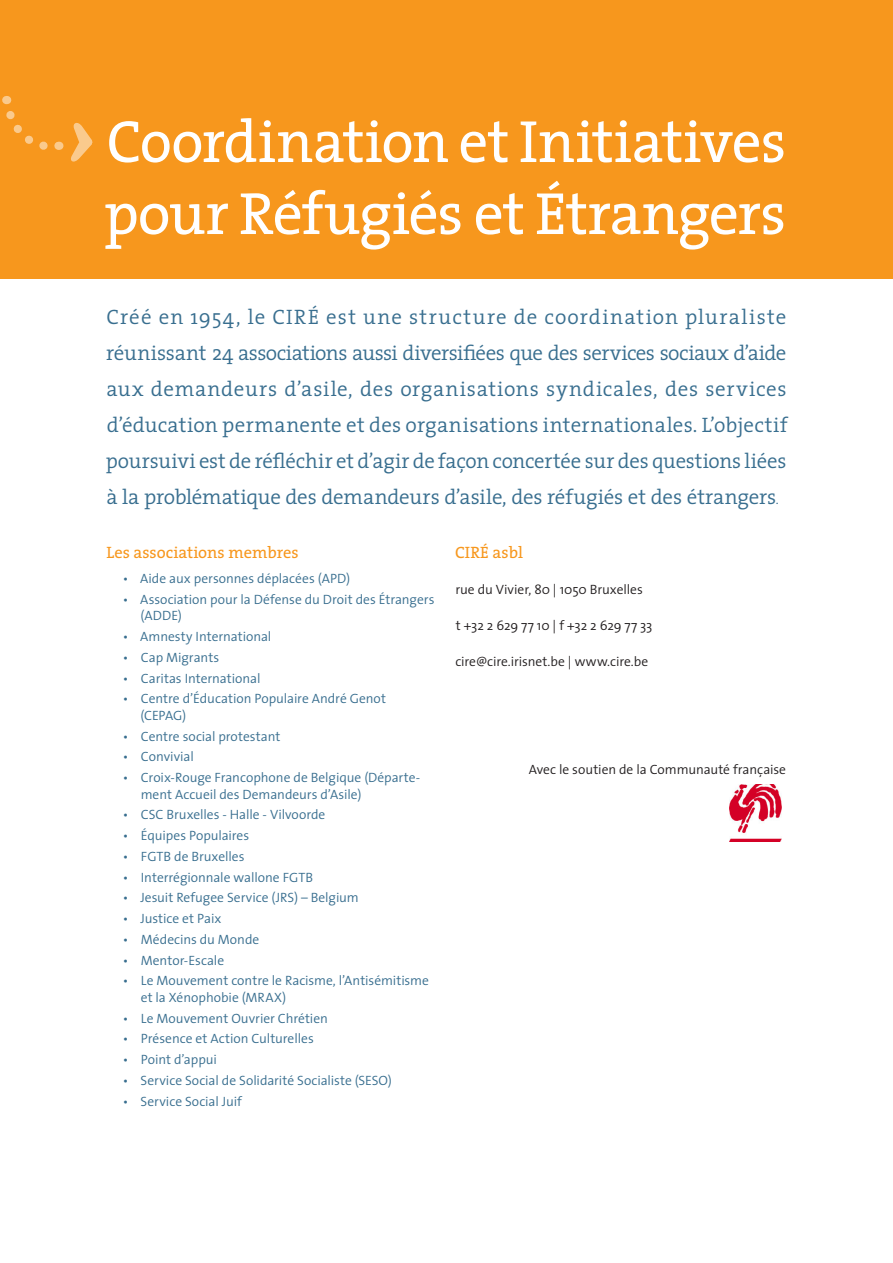
<style>
.page{position:relative;width:893px;height:1263px;background:#fff}
.page>*{position:absolute;margin:0;border:0;box-sizing:border-box;transform-origin:0 0}
.corps_de_texte{font:60px "The Serif";letter-spacing:-.02em;color:#fff}
.corps_de_texte-2{font:300 21px/36px "The Serif";letter-spacing:-.01em;color:#386e8f;text-align:justify}
.titre_3{font:16.5px "The Serif";color:#f7971d}
.corps_de_texte_-_énu{font:300 13.5px/16.5px "The Sans";color:#386e8f}
.corps_de_texte-3{font:300 13.5px "The Sans";letter-spacing:-.005em;color:#231f20}
.s1{font-size:13.5px}
</style>
<div class="page">
<div style="left:0;top:0;width:893px;height:279px;background:#f7971d"></div>
<img style="left:729px;top:784px;width:53px;height:57px">
<svg style="left:2px;top:96px;width:57px;height:54px"></svg>
<svg style="left:71px;top:123px;width:22px;height:39px"></svg>
<p class="corps_de_texte" style="left:106px;top:92px;width:681px">Coordination et Initiatives</p>
<p class="corps_de_texte" style="left:104px;top:164px;width:684px">pour Réfugiés et Étrangers</p>
<p class="corps_de_texte-2" style="left:106px;top:298px;width:683px">Créé en 1954, le CIRÉ est une structure de coordination pluraliste réunissant 24 associations aussi diversifiées que des services sociaux d’aide aux demandeurs d’asile, des organisations syndicales, des services d’éducation permanente et des organisations internationales. L’objectif poursuivi est de réfléchir et d’agir de façon concertée sur des questions liées à la problématique des demandeurs d’asile, des réfugiés et des étrangers<span class="s1">.</span></p>
<p class="titre_3" style="left:107px;top:539px;width:194px">Les associations membres</p>
<p class="corps_de_texte_-_énu" style="left:123px;top:570px;width:229px">• Aide aux personnes déplacées (APD)</p>
<p class="corps_de_texte_-_énu" style="left:140px;top:591px;width:295px;text-indent:-18px">• Association pour la Défense du Droit des Étrangers (ADDE)</p>
<p class="corps_de_texte_-_énu" style="left:123px;top:628px;width:150px">• Amnesty International</p>
<p class="corps_de_texte_-_énu" style="left:123px;top:649px;width:98px">• Cap Migrants</p>
<p class="corps_de_texte_-_énu" style="left:123px;top:669px;width:139px">• Caritas International</p>
<p class="corps_de_texte_-_énu" style="left:140px;top:690px;width:247px;text-indent:-18px">• Centre d’Éducation Populaire André Genot (CEPAG)</p>
<p class="corps_de_texte_-_énu" style="left:123px;top:727px;width:159px">• Centre social protestant</p>
<p class="corps_de_texte_-_énu" style="left:123px;top:748px;width:73px">• Convivial</p>
<p class="corps_de_texte_-_énu" style="left:141px;top:769px;width:281px;text-indent:-18px">• Croix-Rouge Francophone de Belgique (Départe&shy;ment Accueil des Demandeurs d’Asile)</p>
<p class="corps_de_texte_-_énu" style="left:123px;top:806px;width:204px">• CSC Bruxelles - Halle - Vilvoorde</p>
<p class="corps_de_texte_-_énu" style="left:123px;top:827px;width:128px">• Équipes Populaires</p>
<p class="corps_de_texte_-_énu" style="left:123px;top:848px;width:123px">• FGTB de Bruxelles</p>
<p class="corps_de_texte_-_énu" style="left:123px;top:868px;width:192px">• Interrégionnale wallone FGTB</p>
<p class="corps_de_texte_-_énu" style="left:123px;top:889px;width:238px">• Jesuit Refugee Service (JRS) – Belgium</p>
<p class="corps_de_texte_-_énu" style="left:123px;top:910px;width:100px">• Justice et Paix</p>
<p class="corps_de_texte_-_énu" style="left:123px;top:931px;width:138px">• Médecins du Monde</p>
<p class="corps_de_texte_-_énu" style="left:123px;top:951px;width:103px">• Mentor-Escale</p>
<p class="corps_de_texte_-_énu" style="left:141px;top:972px;width:290px;text-indent:-18px">• Le Mouvement contre le Racisme, l’Antisémitisme et la Xénophobie (MRAX)</p>
<p class="corps_de_texte_-_énu" style="left:123px;top:1009px;width:207px">• Le Mouvement Ouvrier Chrétien</p>
<p class="corps_de_texte_-_énu" style="left:123px;top:1030px;width:192px">• Présence et Action Culturelles</p>
<p class="corps_de_texte_-_énu" style="left:123px;top:1051px;width:96px">• Point d’appui</p>
<p class="corps_de_texte_-_énu" style="left:123px;top:1072px;width:271px">• Service Social de Solidarité Socialiste (SESO)</p>
<p class="corps_de_texte_-_énu" style="left:123px;top:1092px;width:121px">• Service Social Juif</p>
<p class="titre_3" style="left:455px;top:539px;width:69px">CIRÉ asbl</p>
<p class="corps_de_texte-3" style="left:455px;top:578px;width:189px">rue du Vivier, 80 | 1050 Bruxelles</p>
<p class="corps_de_texte-3" style="left:456px;top:614px;width:198px">t +32 2 629 77 10 | f +32 2 629 77 33</p>
<p class="corps_de_texte-3" style="left:455px;top:650px;width:194px">cire@cire.irisnet.be | www.cire.be</p>
<p class="corps_de_texte-3" style="left:529px;top:758px;width:259px">Avec le soutien de la Communauté française</p>
</div>
